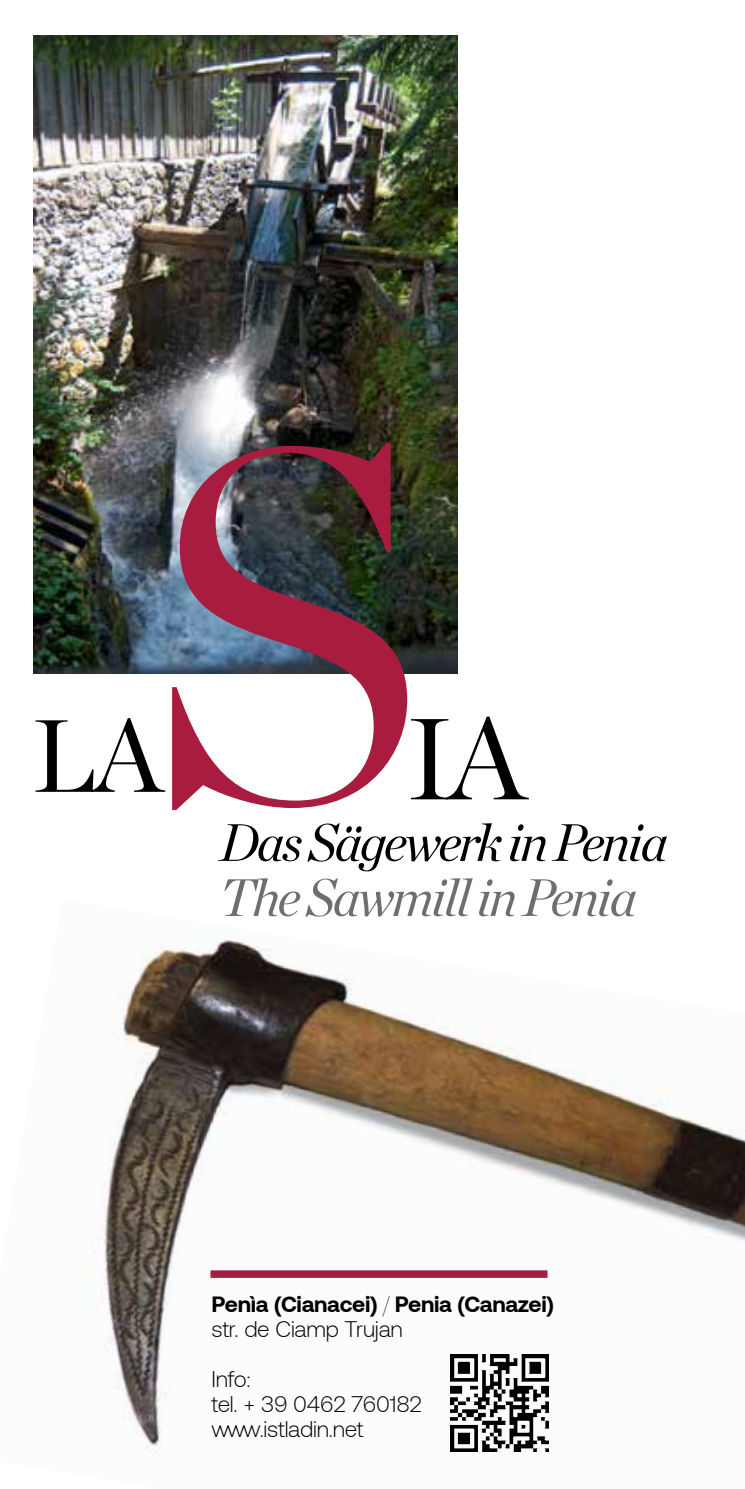
<style>
.page{position:relative;width:745px;height:1489px;background:#fff}
.page>*{position:absolute;margin:0;border:0;box-sizing:border-box;transform-origin:0 0}
.t1{font:300 499.5px "Chronicle Display";color:#a81d3f}
.t2{font:115px "Chronicle Display";color:#000}
.t3{font:102.5px "Chronicle Display";color:#000}
.t4{font:italic 52.5px "Chronicle Display";letter-spacing:-.04em;color:#000}
.t5{font:italic 52.5px "Chronicle Display";letter-spacing:-.04em;color:#6d6e71}
.t6{font:700 22.5px/25px "Aeonik";letter-spacing:-.01em;color:#000}
.t7{font:300 22.5px/25px "Aeonik";letter-spacing:-.01em;color:#000}
.s1{font-weight:100}
.s2{font-weight:300}
</style>
<div class="page">
<img style="left:93px;top:939px;width:651px;height:515px">
<img style="left:450px;top:1353px;width:98px;height:98px">
<img style="left:34px;top:35px;width:423px;height:638px">
<div style="left:210px;top:1270px;width:337px;height:7px;background:#a81d3f"></div>
<h1 class="t1" style="left:144px;top:245px;width:288px">S</h1>
<h2 class="t2" style="left:406px;top:671px;width:60px">IA</h2>
<h3 class="t3" style="left:32px;top:677px;width:132px">La</h3>
<h3 class="t4" style="left:219px;top:801px;width:449px">Das Sägewerk in Penia</h3>
<h3 class="t5" style="left:219px;top:856px;width:418px">The Sawmill in Penia</h3>
<p class="t6" style="left:211px;top:1290px;width:344px">Penìa (Cianacei) <span class="s1">/</span> Penia (Canazei) <span class="s2">str. de Ciamp Trujan</span></p>
<p class="t7" style="left:211px;top:1366px;width:212px">Info:<br>tel. + 39 0462 760182 www.istladin.net</p>
</div>
